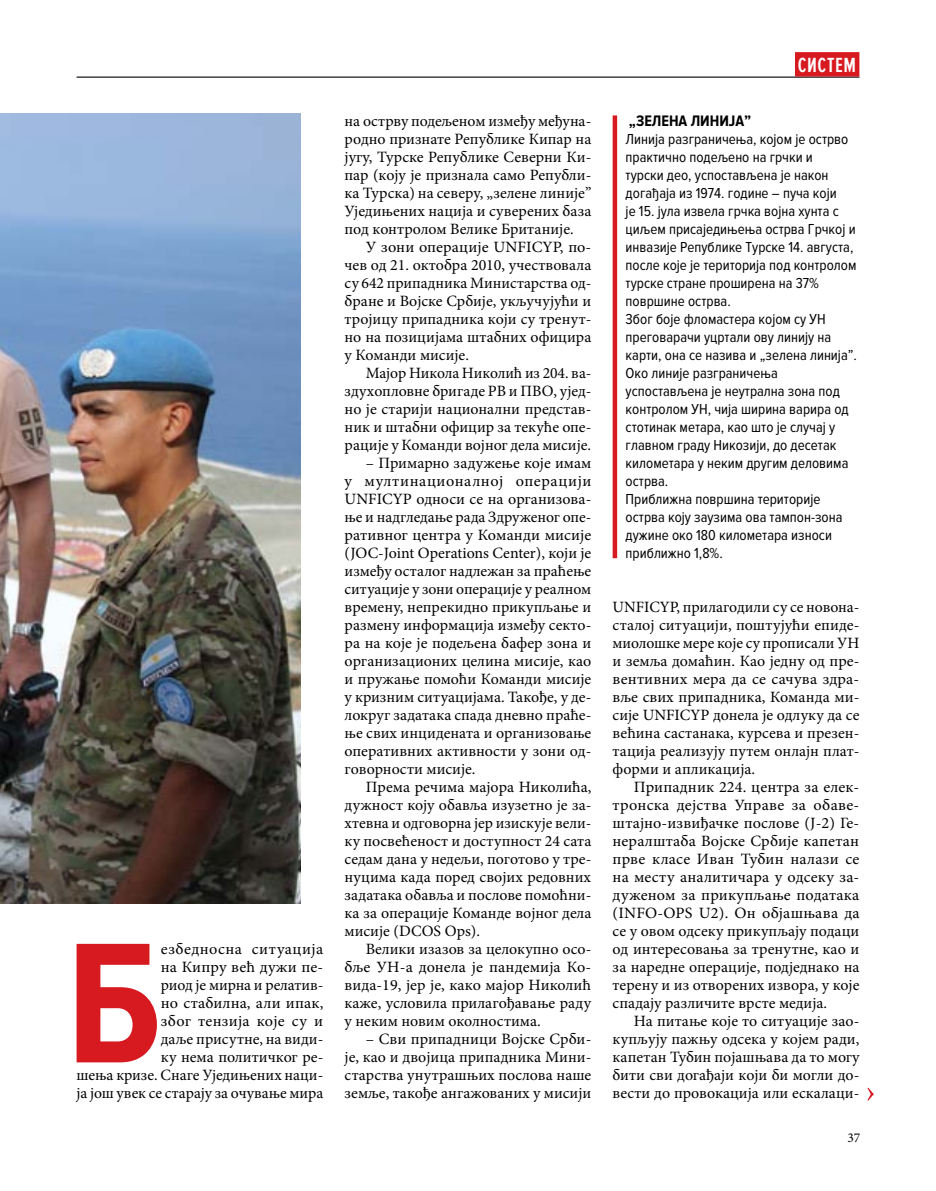
<style>
.page{position:relative;width:936px;height:1191px;background:#fff}
.page>*{position:absolute;margin:0;border:0;box-sizing:border-box;transform-origin:0 0}
.t1{font:700 177.6px "Proxima Nova Cond";color:#d71920}
.t2{font:600 21.3px "Proxima Nova Ex Cn";letter-spacing:.03em;color:#fff}
.t3{font:15.75px/18px "Minion Pro";color:#000;text-align:justify}
.t4{font:700 15.75px "Proxima Nova Cond";color:#000}
.t5{font:15px/18px "Proxima Nova Cond";color:#000}
.t6{font:13.5px "Minion Pro";color:#000}
</style>
<div class="page">
<svg style="left:867px;top:1087px;width:6px;height:13px"></svg>
<hr style="left:77px;top:77px;width:782px;height:1px;background:#000">
<div style="left:795px;top:52px;width:64px;height:25px;background:#d71920"></div>
<img style="left:0;top:114px;width:300px;height:789px">
<div style="left:612px;top:115px;width:5px;height:443px;background:#d71920"></div>
<p class="t3" style="left:77px;top:940px;width:248px;text-align:right">езбедносна ситуација<br>на Кипру већ дужи пе-<br>риод је мирна и релатив-<br>но стабилна, али ипак,<br>због тензија које су и<br>даље присутне, на види-<br>ку нема политичког ре-<br>шења кризе. Снаге Уједињених наци&shy;ја још увек се старају за очување мира</p>
<h1 class="t1" style="left:66px;top:904px;width:96px">Б</h1>
<p class="t3" style="left:344px;top:112px;width:248px">на острву подељеном између међуна&shy;родно признате Републике Кипар на југу, Турске Републике Северни Ки&shy;пар (коју је признала само Републи&shy;ка Турска) на северу, „зелене линије” Уједињених нација и суверених база под контролом Велике Британије.</p>
<p class="t3" style="left:344px;top:238px;width:248px;text-indent:21px">У зони операције UNFICYP, по&shy;чев од 21. октобра 2010, учествовала су 642 припадника Министарства од&shy;бране и Војске Србије, укључујући и тројицу припадника који су тренут&shy;но на позицијама штабних официра у Команди мисије.</p>
<p class="t3" style="left:344px;top:364px;width:248px;text-indent:21px">Мајор Никола Николић из 204. ва&shy;здухопловне бригаде РВ и ПВО, ујед&shy;но је старији национални представ&shy;ник и штабни официр за текуће опе&shy;рације у Команди војног дела мисије.</p>
<p class="t3" style="left:344px;top:454px;width:248px;text-indent:21px">– Примарно задужење које имам у мултинационалној операцији UNFICYP односи се на организова&shy;ње и надгледање рада Здруженог опе&shy;ративног центра у Команди мисије (JOC-Joint Operations Center), који је између осталог надлежан за праћење ситуације у зони операције у реалном времену, непрекидно прикупљање и размену информација између секто&shy;ра на које је подељена бафер зонa и организационих целина мисије, као и пружање помоћи Команди мисије у кризним ситуацијама. Такође, у де&shy;локруг задатака спада дневно праће&shy;ње свих инцидената и организовање оперативних активности у зони од&shy;говорности мисије.</p>
<p class="t3" style="left:344px;top:778px;width:248px;text-indent:21px">Према речима мајора Николића, дужност коју обавља изузетно је за&shy;хтевна и одговорна јер изискује вели&shy;ку посвећеност и доступност 24 сата седам дана у недељи, поготово у тре&shy;нуцима када поред својих редовних задатака обавља и послове помоћни&shy;ка за операције Команде војног дела мисије (DCOS Ops).</p>
<p class="t3" style="left:344px;top:940px;width:248px;text-indent:21px">Велики изазов за целокупно осо&shy;бље УН-а донела је пандемија Ко&shy;вида-19, јер је, како мајор Николић каже, условила прилагођавање раду у неким новим околностима.</p>
<p class="t3" style="left:344px;top:1030px;width:248px;text-indent:21px">– Сви припадници Војске Срби&shy;је, као и двојица припадника Мини&shy;старства унутрашњих послова наше земље, такође ангажованих у мисији</p>
<h2 class="t2" style="left:797px;top:53px;width:60px">СИСТЕМ</h2>
<p class="t4" style="left:629px;top:112px;width:124px">„ЗЕЛЕНА ЛИНИЈА”</p>
<p class="t5" style="left:625px;top:130px;width:233px">Линија разграничења, којом је острво практично подељено на грчки и<br>турски део, успостављена је након догађаја из 1974. године – пуча који<br>је 15. јула извела грчка војна хунта с циљем присаједињења острва Грчкој и инвазије Републике Турске 14. августа, после које је територија под контролом турске стране проширена на 37% површине острва.<br>Због боје фломастера којом су УН преговарачи уцртали ову линију на карти, она се назива и „зелена линија”.<br>Око линије разграничења успостављена је неутрална зона под контролом УН, чија ширина варира од стотинак метара, као што је случај у главном граду Никозији, до десетак километара у неким другим деловима острва.<br>Приближна површина територије острва коју заузима ова тампон-зона дужине око 180 километара износи приближно 1,8%.</p>
<p class="t3" style="left:612px;top:598px;width:248px">UNFICYP, прилагодили су се новона&shy;сталој ситуацији, поштујући епиде&shy;миолошке мере које су прописали УН и земља домаћин. Као једну од пре&shy;вентивних мера да се сачува здра&shy;вље свих припадника, Команда ми&shy;сије UNFICYP донела је одлуку да се већина састанака, курсева и презен&shy;тација реализују путем онлајн плат&shy;форми и апликација.</p>
<p class="t3" style="left:612px;top:778px;width:248px;text-indent:21px">Припадник 224. центра за елек&shy;тронска дејства Управе за обаве&shy;штајно-извиђачке послове (Ј-2) Ге&shy;нералштаба Војске Србије капетан прве класе Иван Тубин налази се на месту аналитичара у одсеку за&shy;дуженом за прикупљање података (INFO-OPS U2). Он објашњава да се у овом одсеку прикупљају подаци од интересовања за тренутне, као и за наредне операције, подједнако на терену и из отворених извора, у које спадају различите врсте медија.</p>
<p class="t3" style="left:612px;top:1012px;width:248px;text-indent:21px">На питање које то ситуације зао&shy;купљују пажњу одсека у којем ради, капетан Тубин појашњава да то могу бити сви догађаји који би могли до&shy;вести до провокација или ескалаци-</p>
<p class="t6" style="left:847px;top:1128px;width:14px">37</p>
</div>
